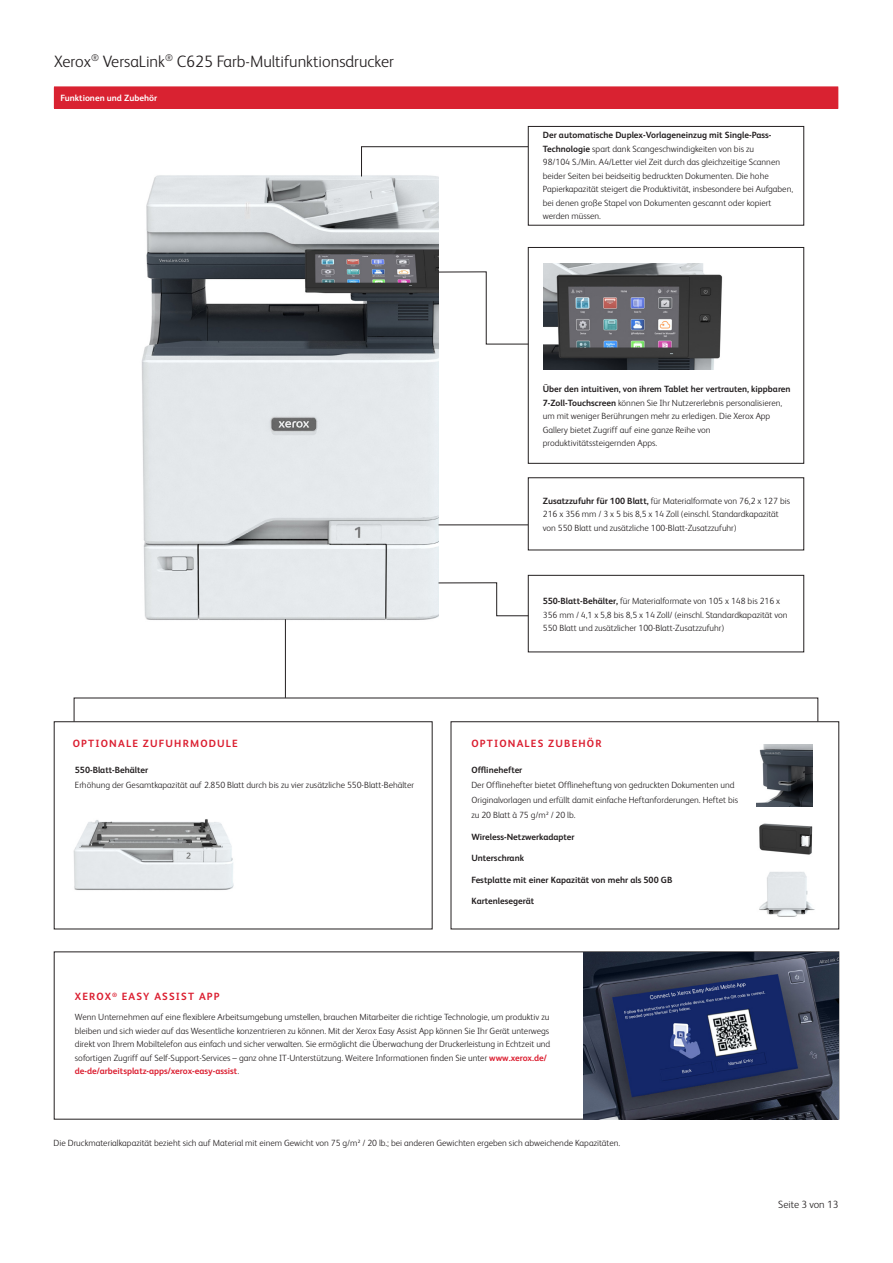
<style>
.page{position:relative;width:893px;height:1263px;background:#fff}
.page>*{position:absolute;margin:0;border:0;box-sizing:border-box;transform-origin:0 0}
.t1{font:300 16.5px "Xerox Sans";color:#231f20}
.Body_Subhead_8_5_12_5_130{font:700 10.5px "Xerox Sans";letter-spacing:.11em;color:#db1e30}
.t2{font:300 10.5px "Xerox Sans";color:#231f20}
.Body_Text_7_10{font:300 9px/13.5px "Xerox Sans";color:#231f20}
.Body_Text_7_10-2{font:700 9px "Xerox Sans";color:#231f20}
.t3{font:700 9px "Xerox Sans";color:#fff}
.s1{font-weight:700}
.s2{font-weight:700;color:#db1e30}
</style>
<div class="page">
<div style="left:54px;top:87px;width:784px;height:21px;background:#d92231"></div>
<hr style="left:54px;top:108px;width:784px;height:1px;background:#d92231">
<svg style="left:54px;top:951px;width:785px;height:168px"></svg>
<svg style="left:528px;top:247px;width:276px;height:217px"></svg>
<svg style="left:528px;top:477px;width:276px;height:73px"></svg>
<svg style="left:451px;top:721px;width:388px;height:208px"></svg>
<svg style="left:54px;top:721px;width:379px;height:208px"></svg>
<img style="left:141px;top:175px;width:298px;height:452px">
<svg style="left:438px;top:271px;width:91px;height:73px"></svg>
<svg style="left:438px;top:575px;width:366px;height:77px"></svg>
<div style="left:74px;top:698px;width:744px;height:24px;border:1px solid #231f20"></div>
<img style="left:584px;top:952px;width:255px;height:167px">
<hr style="left:285px;top:619px;width:1px;height:79px;background:#231f20">
<svg style="left:361px;top:126px;width:443px;height:100px"></svg>
<img style="left:756px;top:744px;width:56px;height:63px">
<img style="left:69px;top:806px;width:168px;height:104px">
<img style="left:543px;top:263px;width:194px;height:107px">
<img style="left:745px;top:812px;width:77px;height:57px">
<hr style="left:439px;top:525px;width:89px;height:1px;background:#231f20">
<img style="left:756px;top:867px;width:62px;height:56px">
<p class="t1" style="left:54px;top:50px;width:341px">Xerox<sup>®</sup> VersaLink<sup>®</sup> C625 Farb-Multifunktionsdrucker</p>
<p class="t3" style="left:60px;top:92px;width:98px">Funktionen und Zubehör</p>
<p class="Body_Text_7_10" style="left:543px;top:128px;width:252px"><span class="s1">Der automatische Duplex-Vorlageneinzug mit Single-Pass-Technologie</span> spart dank Scangeschwindigkeiten von bis zu<br>98/104 S./Min. A4/Letter viel Zeit durch das gleichzeitige Scannen beider Seiten bei beidseitig bedruckten Dokumenten. Die hohe Papierkapazität steigert die Produktivität, insbesondere bei Aufgaben, bei denen große Stapel von Dokumenten gescannt oder kopiert werden müssen.</p>
<p class="Body_Text_7_10" style="left:543px;top:382px;width:249px"><span class="s1">Über den intuitiven, von ihrem Tablet her vertrauten, kippbaren 7-Zoll-Touchscreen</span> können Sie Ihr Nutzererlebnis personalisieren, um mit weniger Berührungen mehr zu erledigen. Die Xerox App Gallery bietet Zugriff auf eine ganze Reihe von produktivitätssteigernden Apps.</p>
<p class="Body_Text_7_10" style="left:543px;top:493px;width:249px"><span class="s1">Zusatzzufuhr für 100 Blatt,</span> für Materialformate von 76,2 x 127 bis<br>216 x 356 mm / 3 x 5 bis 8,5 x 14 Zoll (einschl. Standardkapazität von 550 Blatt und zusätzliche 100-Blatt-Zusatzzufuhr)</p>
<p class="Body_Text_7_10" style="left:543px;top:594px;width:246px"><span class="s1">550-Blatt-Behälter,</span> für Materialformate von 105 x 148 bis 216 x<br>356 mm / 4,1 x 5,8 bis 8,5 x 14 Zoll/ (einschl. Standardkapazität von<br>550 Blatt und zusätzlicher 100-Blatt-Zusatzzufuhr)</p>
<p class="Body_Subhead_8_5_12_5_130" style="left:73px;top:736px;width:167px">OPTIONALE ZUFUHRMODULE</p>
<p class="Body_Subhead_8_5_12_5_130" style="left:471px;top:736px;width:132px">OPTIONALES ZUBEHÖR</p>
<p class="Body_Text_7_10-2" style="left:75px;top:763px;width:75px">550-Blatt-Behälter</p>
<p class="Body_Text_7_10" style="left:75px;top:777px;width:341px">Erhöhung der Gesamtkapazität auf 2.850 Blatt durch bis zu vier zusätzliche 550-Blatt-Behälter</p>
<p class="Body_Text_7_10-2" style="left:471px;top:763px;width:53px">Offlinehefter</p>
<p class="Body_Text_7_10" style="left:471px;top:777px;width:268px;line-height:15px">Der Offlinehefter bietet Offlineheftung von gedruckten Dokumenten und<br>Originalvorlagen und erfüllt damit einfache Heftanforderungen. Heftet bis zu 20 Blatt à 75 g/m² / 20 lb.</p>
<p class="Body_Text_7_10-2" style="left:471px;top:830px;width:105px">Wireless-Netzwerkadapter</p>
<p class="Body_Text_7_10-2" style="left:471px;top:851px;width:54px">Unterschrank</p>
<p class="Body_Text_7_10-2" style="left:471px;top:873px;width:202px">Festplatte mit einer Kapazität von mehr als 500 GB</p>
<p class="Body_Text_7_10-2" style="left:471px;top:895px;width:64px">Kartenlesegerät</p>
<p class="Body_Subhead_8_5_12_5_130" style="left:75px;top:989px;width:146px">XEROX<sup>®</sup> EASY ASSIST APP</p>
<p class="Body_Text_7_10" style="left:75px;top:1010px;width:477px">Wenn Unternehmen auf eine flexiblere Arbeitsumgebung umstellen, brauchen Mitarbeiter die richtige Technologie, um produktiv zu bleiben und sich wieder auf das Wesentliche konzentrieren zu können. Mit der Xerox Easy Assist App können Sie Ihr Gerät unterwegs direkt von Ihrem Mobiltelefon aus einfach und sicher verwalten. Sie ermöglicht die Überwachung der Druckerleistung in Echtzeit und sofortigen Zugriff auf Self-Support-Services – ganz ohne IT-Unterstützung. Weitere Informationen finden Sie unter <span class="s2">www.xerox.de/ de-de/arbeitsplatz-apps/xerox-easy-assist</span>.</p>
<p class="Body_Text_7_10" style="left:54px;top:1136px;width:568px">Die Druckmaterialkapazität bezieht sich auf Material mit einem Gewicht von 75 g/m² / 20 lb.; bei anderen Gewichten ergeben sich abweichende Kapazitäten.</p>
<p class="t2" style="left:778px;top:1198px;width:62px">Seite 3 von 13</p>
</div>
